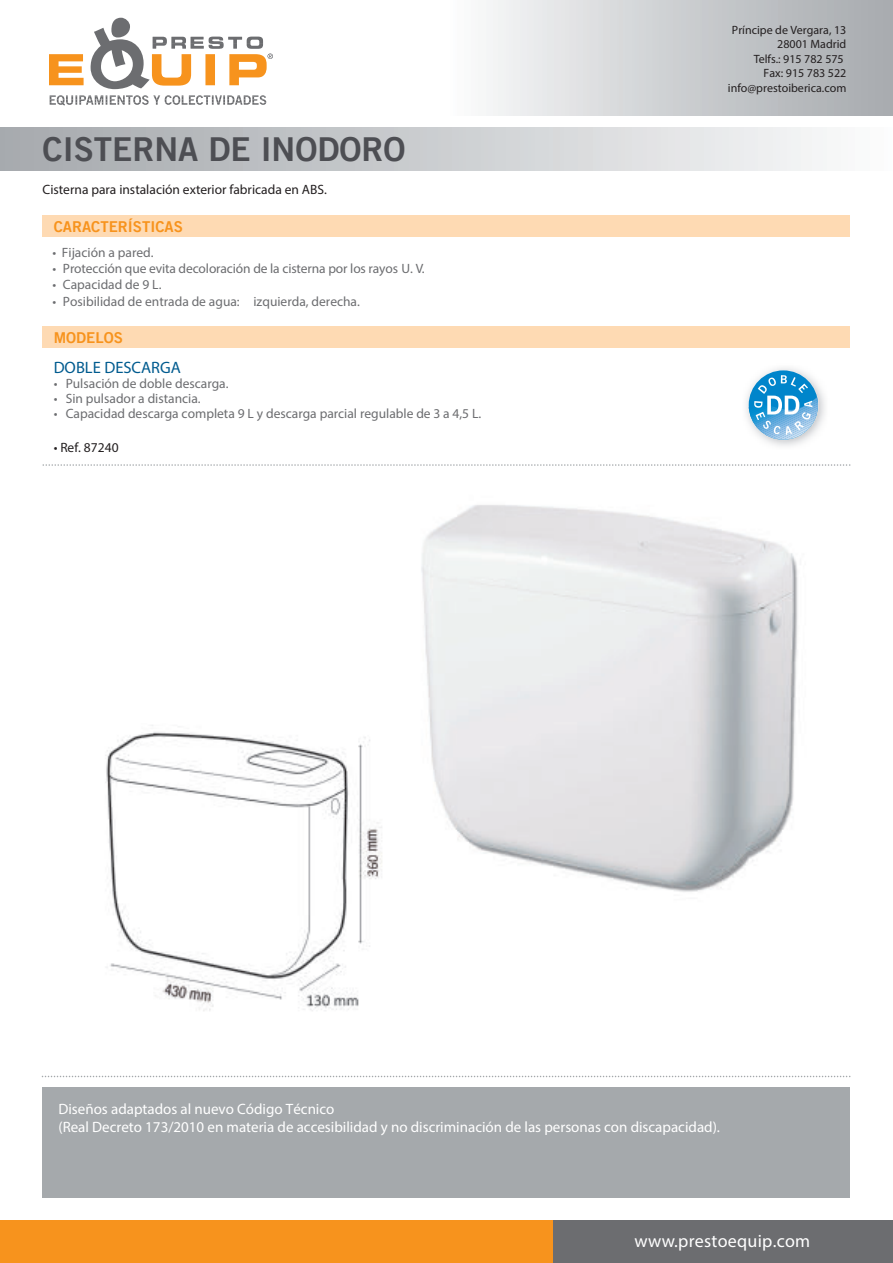
<style>
.page{position:relative;width:893px;height:1263px;background:#fff}
.page>*{position:absolute;margin:0;border:0;box-sizing:border-box;transform-origin:0 0}
.t1{font:33px "Trade Gothic LT Std Bd 2";color:#4d4e53}
.t2{font:18px "Trade Gothic Bold Two";letter-spacing:.015em;color:#fff}
.t3{font:16.5px "Trade Gothic Bold Two";color:#005b8f}
.t4{font:15px/18px "Trade Gothic Bold Two";color:#fff}
.t5{font:15px "Trade Gothic LT Std Bd 2";color:#f7931d}
.t6{font:13.5px "Trade Gothic Bold Two";color:#6c6d70}
.t7{font:13.5px "Trade Gothic Bold Two";color:#231f20}
.t8{font:12px/14.4px "Trade Gothic";color:#231f20;text-align:right}
.s1{font-family:"Trade Gothic"}
</style>
<div class="page">
<div style="left:0;top:128px;width:893px;height:42px;background:linear-gradient(to right,#a3a7ab,#fafafb)"></div>
<div style="left:446px;top:0;width:447px;height:116px;background:linear-gradient(to right,#fbfcfc,#a4a8ac)"></div>
<svg style="left:42px;top:1076px;width:808px;height:1px"></svg>
<div style="left:43px;top:1087px;width:807px;height:111px;background:#a5a9ac"></div>
<div style="left:43px;top:215px;width:807px;height:21px;background:#fedab3"></div>
<div style="left:43px;top:327px;width:807px;height:21px;background:#fedab3"></div>
<svg style="left:43px;top:464px;width:807px;height:2px"></svg>
<img style="left:421px;top:505px;width:377px;height:387px">
<img style="left:746px;top:368px;width:79px;height:78px">
<svg style="left:749px;top:370px;width:69px;height:70px"></svg>
<svg style="left:749px;top:375px;width:69px;height:65px"></svg>
<img style="left:105px;top:725px;width:277px;height:286px">
<svg style="left:49px;top:18px;width:224px;height:71px"></svg>
<svg style="left:50px;top:95px;width:216px;height:10px"></svg>
<div style="left:553px;top:1220px;width:340px;height:43px;background:#6c6d70"></div>
<div style="left:0;top:1220px;width:553px;height:43px;background:#f7931d"></div>
<h1 class="t1" style="left:43px;top:129px;width:364px">CISTERNA DE INODORO</h1>
<p class="t7" style="left:43px;top:181px;width:286px">Cisterna para instalación exterior fabricada en ABS.</p>
<p class="t5" style="left:54px;top:217px;width:131px">CARACTERÍSTICAS</p>
<p class="t6" style="left:52px;top:244px;width:103px">• Fijación a pared.</p>
<p class="t6" style="left:52px;top:260px;width:374px">• Protección que evita decoloración de la cisterna por los rayos U. V.</p>
<p class="t6" style="left:52px;top:277px;width:111px">• Capacidad de 9 L.</p>
<p class="t6" style="left:52px;top:293px;width:309px">• Posibilidad de entrada de agua: <span class="s1">izquierda, derecha.</span></p>
<p class="t5" style="left:54px;top:329px;width:71px">MODELOS</p>
<p class="t3" style="left:54px;top:357px;width:129px">DOBLE DESCARGA</p>
<p class="t6" style="left:54px;top:375px;width:176px">• Pulsación de doble descarga.</p>
<p class="t6" style="left:54px;top:390px;width:149px">• Sin pulsador a distancia.</p>
<p class="t6" style="left:54px;top:405px;width:429px">• Capacidad descarga completa 9 L y descarga parcial regulable de 3 a 4,5 L.</p>
<p class="t7" style="left:54px;top:439px;width:66px">• Ref. 87240</p>
<p class="t8" style="left:728px;top:23px;width:120px">Príncipe de Vergara, 13<br>28001 Madrid<br>Telfs.: 915 782 575<br>Fax: 915 783 522 info@prestoiberica.com</p>
<p class="t4" style="left:58px;top:1100px;width:663px">Diseños adaptados al nuevo Código Técnico<br>(Real Decreto 173/2010 en materia de accesibilidad y no discriminación de las personas con discapacidad).</p>
<h2 class="t2" style="left:635px;top:1230px;width:177px">www.prestoequip.com</h2>
</div>
